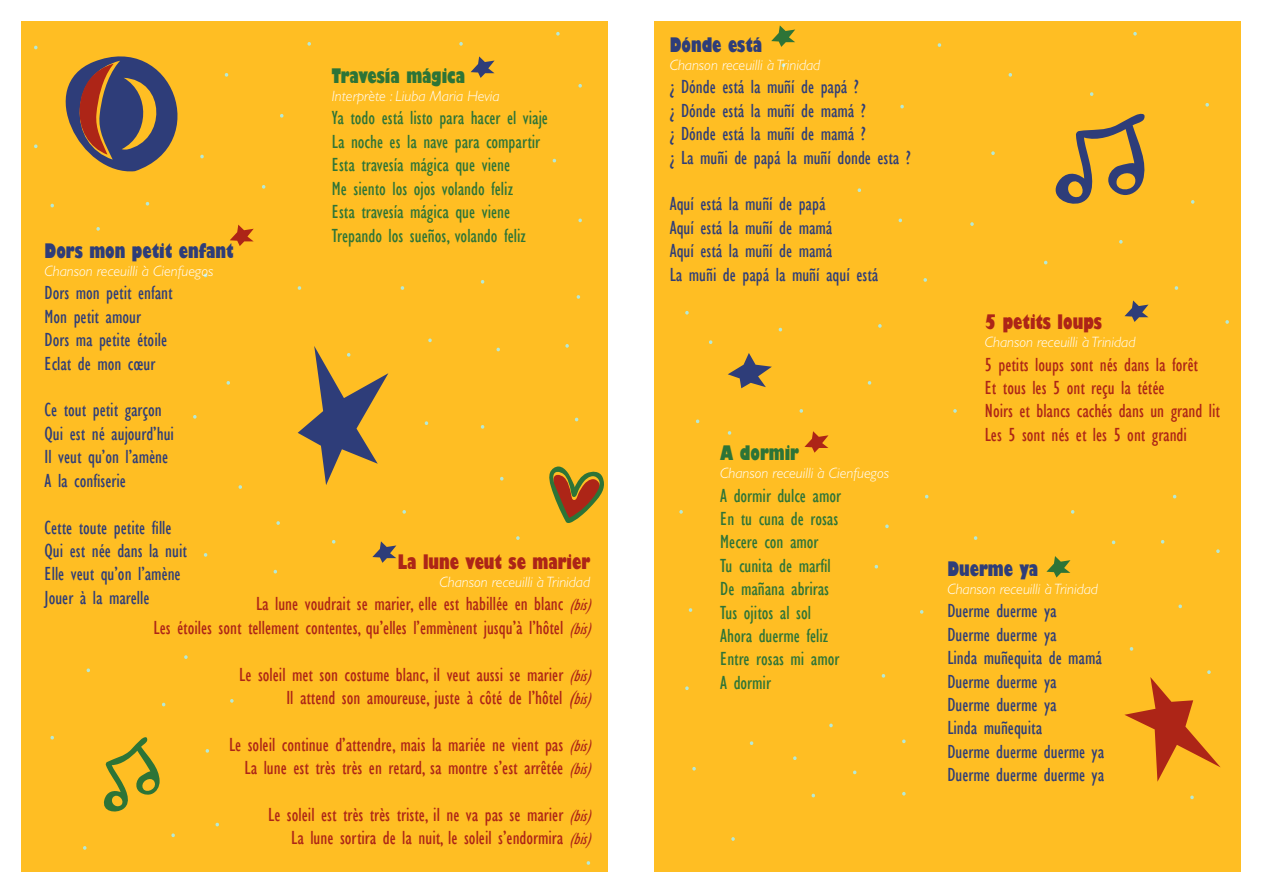
<style>
.page{position:relative;width:1263px;height:893px;background:#fff}
.page>*{position:absolute;margin:0;border:0;box-sizing:border-box;transform-origin:0 0}
.t1{font:condensed 19.5px/23.4px "Gill Sans";color:#ad2517;text-align:right}
.t2{font:condensed 19.5px/23.4px "Gill Sans";color:#2e3d79}
.t3{font:condensed 19.5px/23.4px "Gill Sans";color:#2d7437}
.t4{font:800 condensed 19.5px "Gill Sans";color:#2e3d79}
.t5{font:800 condensed 19.5px "Gill Sans";color:#ad2517}
.t6{font:800 condensed 19.5px "Gill Sans";color:#2d7437}
.t7{font:italic 300 15px "Gill Sans Std";color:#fff}
.s1{font-style:italic;font-size:16.5px}
.s2{font-style:italic}
</style>
<div class="page">
<div style="left:21px;top:21px;width:586px;height:851px;background:#ffbe23"></div>
<div style="left:655px;top:21px;width:586px;height:851px;background:#ffbe23"></div>
<svg style="left:549px;top:466px;width:55px;height:57px"></svg>
<svg style="left:728px;top:353px;width:44px;height:35px"></svg>
<svg style="left:1055px;top:113px;width:90px;height:91px"></svg>
<svg style="left:103px;top:737px;width:57px;height:75px"></svg>
<svg style="left:1124px;top:300px;width:24px;height:22px"></svg>
<svg style="left:471px;top:56px;width:24px;height:22px"></svg>
<svg style="left:372px;top:541px;width:24px;height:22px"></svg>
<svg style="left:1046px;top:556px;width:24px;height:22px"></svg>
<svg style="left:771px;top:25px;width:24px;height:22px"></svg>
<svg style="left:230px;top:225px;width:24px;height:21px"></svg>
<svg style="left:778px;top:328px;width:5px;height:3px"></svg>
<svg style="left:480px;top:425px;width:5px;height:4px"></svg>
<svg style="left:402px;top:510px;width:4px;height:4px"></svg>
<svg style="left:162px;top:703px;width:4px;height:3px"></svg>
<svg style="left:50px;top:736px;width:4px;height:3px"></svg>
<svg style="left:230px;top:699px;width:4px;height:4px"></svg>
<svg style="left:86px;top:668px;width:4px;height:4px"></svg>
<svg style="left:83px;top:846px;width:4px;height:4px"></svg>
<svg style="left:184px;top:655px;width:4px;height:4px"></svg>
<svg style="left:205px;top:749px;width:4px;height:4px"></svg>
<svg style="left:215px;top:823px;width:4px;height:3px"></svg>
<svg style="left:238px;top:485px;width:4px;height:4px"></svg>
<svg style="left:203px;top:553px;width:5px;height:4px"></svg>
<svg style="left:193px;top:415px;width:4px;height:4px"></svg>
<svg style="left:276px;top:521px;width:4px;height:4px"></svg>
<svg style="left:500px;top:477px;width:4px;height:3px"></svg>
<svg style="left:576px;top:295px;width:5px;height:4px"></svg>
<svg style="left:459px;top:42px;width:4px;height:4px"></svg>
<svg style="left:556px;top:32px;width:4px;height:4px"></svg>
<svg style="left:578px;top:219px;width:4px;height:3px"></svg>
<svg style="left:332px;top:540px;width:4px;height:4px"></svg>
<svg style="left:273px;top:570px;width:4px;height:3px"></svg>
<svg style="left:516px;top:536px;width:4px;height:4px"></svg>
<svg style="left:171px;top:833px;width:4px;height:4px"></svg>
<svg style="left:586px;top:861px;width:5px;height:4px"></svg>
<svg style="left:878px;top:324px;width:4px;height:4px"></svg>
<svg style="left:781px;top:64px;width:5px;height:3px"></svg>
<svg style="left:867px;top:381px;width:5px;height:4px"></svg>
<svg style="left:1044px;top:261px;width:4px;height:3px"></svg>
<svg style="left:1161px;top:540px;width:4px;height:4px"></svg>
<svg style="left:1119px;top:240px;width:4px;height:4px"></svg>
<svg style="left:953px;top:409px;width:4px;height:4px"></svg>
<svg style="left:923px;top:278px;width:4px;height:4px"></svg>
<svg style="left:991px;top:151px;width:4px;height:4px"></svg>
<svg style="left:1090px;top:92px;width:4px;height:4px"></svg>
<svg style="left:898px;top:219px;width:4px;height:3px"></svg>
<svg style="left:970px;top:222px;width:4px;height:4px"></svg>
<svg style="left:900px;top:105px;width:4px;height:3px"></svg>
<svg style="left:857px;top:188px;width:4px;height:4px"></svg>
<svg style="left:1008px;top:73px;width:4px;height:4px"></svg>
<svg style="left:937px;top:43px;width:5px;height:4px"></svg>
<svg style="left:1133px;top:32px;width:4px;height:4px"></svg>
<svg style="left:1191px;top:200px;width:4px;height:4px"></svg>
<svg style="left:1225px;top:320px;width:4px;height:4px"></svg>
<svg style="left:1205px;top:103px;width:4px;height:4px"></svg>
<svg style="left:695px;top:419px;width:5px;height:4px"></svg>
<svg style="left:679px;top:510px;width:4px;height:4px"></svg>
<svg style="left:731px;top:837px;width:4px;height:4px"></svg>
<svg style="left:727px;top:431px;width:5px;height:4px"></svg>
<svg style="left:685px;top:311px;width:4px;height:4px"></svg>
<svg style="left:574px;top:418px;width:5px;height:3px"></svg>
<svg style="left:565px;top:344px;width:4px;height:4px"></svg>
<svg style="left:428px;top:338px;width:4px;height:4px"></svg>
<svg style="left:424px;top:421px;width:5px;height:4px"></svg>
<svg style="left:226px;top:381px;width:4px;height:4px"></svg>
<svg style="left:297px;top:286px;width:5px;height:4px"></svg>
<svg style="left:50px;top:204px;width:4px;height:3px"></svg>
<svg style="left:262px;top:185px;width:4px;height:4px"></svg>
<svg style="left:34px;top:45px;width:170px;height:127px"></svg>
<svg style="left:224px;top:73px;width:5px;height:4px"></svg>
<svg style="left:280px;top:114px;width:4px;height:4px"></svg>
<svg style="left:298px;top:346px;width:90px;height:139px"></svg>
<svg style="left:203px;top:274px;width:5px;height:3px"></svg>
<svg style="left:145px;top:202px;width:5px;height:4px"></svg>
<svg style="left:96px;top:227px;width:4px;height:4px"></svg>
<svg style="left:480px;top:280px;width:5px;height:4px"></svg>
<svg style="left:496px;top:348px;width:4px;height:3px"></svg>
<svg style="left:400px;top:286px;width:5px;height:4px"></svg>
<svg style="left:552px;top:159px;width:5px;height:3px"></svg>
<svg style="left:578px;top:84px;width:4px;height:4px"></svg>
<svg style="left:307px;top:42px;width:4px;height:4px"></svg>
<svg style="left:709px;top:340px;width:4px;height:4px"></svg>
<svg style="left:799px;top:409px;width:4px;height:4px"></svg>
<svg style="left:885px;top:524px;width:4px;height:4px"></svg>
<svg style="left:874px;top:565px;width:4px;height:3px"></svg>
<svg style="left:688px;top:608px;width:5px;height:4px"></svg>
<svg style="left:685px;top:686px;width:4px;height:4px"></svg>
<svg style="left:692px;top:767px;width:4px;height:3px"></svg>
<svg style="left:853px;top:770px;width:4px;height:4px"></svg>
<svg style="left:1190px;top:795px;width:4px;height:4px"></svg>
<svg style="left:811px;top:794px;width:4px;height:3px"></svg>
<svg style="left:902px;top:739px;width:4px;height:4px"></svg>
<svg style="left:902px;top:792px;width:4px;height:3px"></svg>
<svg style="left:793px;top:756px;width:4px;height:4px"></svg>
<svg style="left:881px;top:674px;width:5px;height:4px"></svg>
<svg style="left:829px;top:724px;width:4px;height:3px"></svg>
<svg style="left:749px;top:741px;width:5px;height:4px"></svg>
<svg style="left:920px;top:610px;width:4px;height:4px"></svg>
<svg style="left:1071px;top:510px;width:4px;height:4px"></svg>
<svg style="left:1111px;top:540px;width:5px;height:4px"></svg>
<svg style="left:1129px;top:647px;width:5px;height:4px"></svg>
<svg style="left:1178px;top:604px;width:4px;height:4px"></svg>
<svg style="left:1216px;top:549px;width:4px;height:4px"></svg>
<svg style="left:1124px;top:670px;width:97px;height:112px"></svg>
<svg style="left:1173px;top:495px;width:4px;height:3px"></svg>
<svg style="left:1174px;top:286px;width:5px;height:4px"></svg>
<svg style="left:925px;top:495px;width:4px;height:3px"></svg>
<svg style="left:973px;top:536px;width:5px;height:4px"></svg>
<svg style="left:804px;top:431px;width:24px;height:22px"></svg>
<p class="t6" style="left:332px;top:64px;width:135px">Travesía mágica</p>
<p class="t7" style="left:332px;top:88px;width:169px">Interprète : Liuba Maria Hevia</p>
<p class="t3" style="left:332px;top:106px;width:218px">Ya todo está listo para hacer el viaje La noche es la nave para compartir Esta travesía mágica que viene<br>Me siento los ojos volando feliz<br>Esta travesía mágica que viene Trepando los sueños, volando feliz</p>
<p class="t4" style="left:45px;top:239px;width:190px">Dors mon petit enfant</p>
<p class="t7" style="left:45px;top:263px;width:170px">Chanson receuilli à Cienfuegos</p>
<p class="t2" style="left:45px;top:281px;width:129px">Dors mon petit enfant<br>Mon petit amour<br>Dors ma petite étoile<br>Eclat de mon cœur</p>
<p class="t2" style="left:45px;top:398px;width:131px">Ce tout petit garçon<br>Qui est né aujourd’hui<br>Il veut qu’on l’amène<br>A la confiserie</p>
<p class="t2" style="left:45px;top:515px;width:144px">Cette toute petite fille<br>Qui est née dans la nuit<br>Elle veut qu’on l’amène<br>Jouer à la marelle</p>
<p class="t5" style="left:398px;top:549px;width:194px">La lune veut se marier</p>
<p class="t7" style="left:440px;top:573px;width:152px">Chanson receuilli à Trinidad</p>
<p class="t1" style="left:154px;top:592px;width:444px">La lune voudrait se marier, elle est habillée en blanc <span class="s1">(bis)<br></span>Les étoiles sont tellement contentes, qu’elles l’emmènent jusqu’à l’hôtel <span class="s1">(bis)</span></p>
<p class="t1" style="left:239px;top:662px;width:359px">Le soleil met son costume blanc, il veut aussi se marier <span class="s1">(bis)<br></span>Il attend son amoureuse, juste à côté de l’hôtel <span class="s2">(</span><span class="s1">bis)</span></p>
<p class="t1" style="left:229px;top:733px;width:369px">Le soleil continue d’attendre, mais la mariée ne vient pas <span class="s1">(bis)<br></span>La lune est très très en retard, sa montre s’est arrêtée <span class="s1">(bis)</span></p>
<p class="t1" style="left:268px;top:803px;width:330px">Le soleil est très très triste, il ne va pas se marier <span class="s1">(bis)<br></span>La lune sortira de la nuit, le soleil s’endormira <span class="s1">(bis)</span></p>
<p class="t4" style="left:670px;top:33px;width:94px">Dónde está</p>
<p class="t7" style="left:670px;top:56px;width:152px">Chanson receuilli à Trinidad</p>
<p class="t2" style="left:670px;top:75px;width:243px">¿ Dónde está la muñí de papá ?<br>¿ Dónde está la muñí de mamá ?<br>¿ Dónde está la muñí de mamá ?<br>¿ La muñi de papá la muñí donde esta ?</p>
<p class="t2" style="left:670px;top:192px;width:210px">Aquí está la muñí de papá<br>Aquí está la muñí de mamá<br>Aquí está la muñí de mamá<br>La muñi de papá la muñí aquí está</p>
<p class="t6" style="left:720px;top:441px;width:80px">A dormir</p>
<p class="t7" style="left:720px;top:465px;width:170px">Chanson receuilli à Cienfuegos</p>
<p class="t3" style="left:720px;top:484px;width:122px">A dormir dulce amor<br>En tu cuna de rosas<br>Mecere con amor<br>Tu cunita de marfil<br>De mañana abriras<br>Tus ojitos al sol<br>Ahora duerme feliz<br>Entre rosas mi amor<br>A dormir</p>
<p class="t5" style="left:985px;top:310px;width:119px">5 petits loups</p>
<p class="t7" style="left:985px;top:334px;width:152px">Chanson receuilli à Trinidad</p>
<p class="t1" style="left:985px;top:353px;width:237px;text-align:left">5 petits loups sont nés dans la forêt<br>Et tous les 5 ont reçu la tétée<br>Noirs et blancs cachés dans un grand lit Les 5 sont nés et les 5 ont grandi</p>
<p class="t4" style="left:947px;top:557px;width:92px">Duerme ya</p>
<p class="t7" style="left:947px;top:580px;width:152px">Chanson receuilli à Trinidad</p>
<p class="t2" style="left:947px;top:599px;width:158px">Duerme duerme ya<br>Duerme duerme ya<br>Linda muñequita de mamá<br>Duerme duerme ya<br>Duerme duerme ya<br>Linda muñequita<br>Duerme duerme duerme ya<br>Duerme duerme duerme ya</p>
</div>
